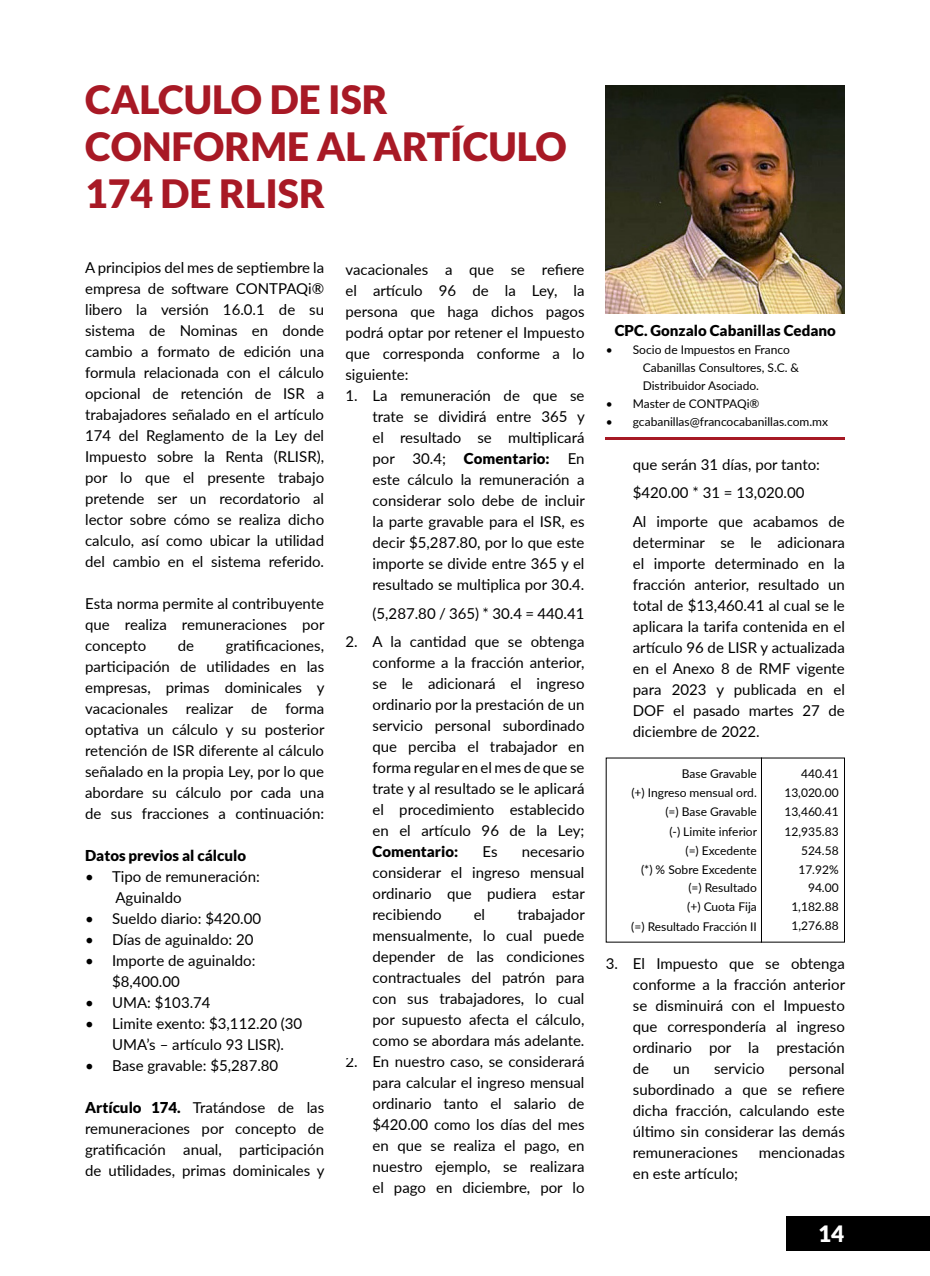
<style>
.page{position:relative;width:930px;height:1276px;background:#fff}
.page>*{position:absolute;margin:0;border:0;box-sizing:border-box;transform-origin:0 0}
.t1{font:900 39px/46.8px "Lato";color:#a81925}
.t2{font:900 22.5px "Lato";color:#fff}
.t3{font:15px/21px "Lato";color:#000;text-align:justify}
.t4{font:900 15px "Lato";color:#000}
.t5{font:12px/19.2px "Lato";color:#000;text-align:right}
.s1{font-weight:900}
</style>
<div class="page">
<img style="left:605px;top:85px;width:239px;height:228px">
<div style="left:786px;top:1216px;width:143px;height:35px;background:#000"></div>
<div style="left:760px;top:758px;width:84px;height:184px;border:1px solid #000"></div>
<hr style="left:605px;top:437px;width:239px;height:2px;background:#a61924">
<h1 class="t1" style="left:85px;top:76px;width:483px">CALCULO DE ISR<br>CONFORME AL ARTÍCULO<br>174 DE RLISR</h1>
<p class="t3" style="left:85px;top:256px;width:240px">A principios del mes de septiembre la empresa de software CONTPAQi® libero la versión 16.0.1 de su sistema de Nominas en donde cambio a formato de edición una formula relacionada con el cálculo opcional de retención de ISR a trabajadores señalado en el artículo 174 del Reglamento de la Ley del Impuesto sobre la Renta (RLISR), por lo que el presente trabajo pretende ser un recordatorio al lector sobre cómo se realiza dicho calculo, así como ubicar la utilidad del cambio en el sistema referido.</p>
<p class="t3" style="left:85px;top:592px;width:241px">Esta norma permite al contribuyente que realiza remuneraciones por concepto</p>
<p class="t3" style="left:178px;top:634px;width:18px">de</p>
<p class="t3" style="left:85px;top:634px;width:241px;text-indent:140px">gratificaciones, participación de utilidades en las empresas, primas dominicales y vacacionales realizar de forma optativa un cálculo y su posterior retención de ISR diferente al cálculo señalado en la propia Ley, por lo que abordare su cálculo por cada una de sus fracciones a continuación:</p>
<p class="t4" style="left:85px;top:846px;width:162px">Datos previos al cálculo</p>
<p class="t3" style="left:115px;top:865px;width:146px;text-indent:-30px">• Tipo de remuneración:<br>Aguinaldo</p>
<p class="t3" style="left:85px;top:907px;width:177px">• Sueldo diario: $420.00</p>
<p class="t3" style="left:85px;top:928px;width:170px">• Días de aguinaldo: 20</p>
<p class="t3" style="left:112px;top:949px;width:145px;text-indent:-27px">• Importe de aguinaldo: $8,400.00</p>
<p class="t3" style="left:85px;top:991px;width:127px">• UMA: $103.74</p>
<p class="t3" style="left:85px;top:1012px;width:219px;text-align:center">• Limite exento: $3,112.20 (30<br>UMA’s – artículo 93 LISR).</p>
<p class="t3" style="left:85px;top:1054px;width:195px">• Base gravable: $5,287.80</p>
<p class="t3" style="left:85px;top:1096px;width:241px"><span class="s1">Artículo 174.</span> Tratándose de las remuneraciones por concepto de gratificación anual, participación de utilidades, primas dominicales y</p>
<p class="t3" style="left:345px;top:259px;width:240px">vacacionales a que se refiere el artículo 96 de la Ley, la persona que haga dichos pagos podrá optar por retener el Impuesto que corresponda conforme a lo siguiente:</p>
<p class="t3" style="left:372px;top:385px;width:214px;text-indent:-27px">1. La remuneración de que se trate se dividirá entre 365 y el resultado se multiplicará por 30.4; <span class="s1">Comentario:</span> En este cálculo la remuneración a considerar solo debe de incluir la parte gravable para el ISR, es decir $5,287.80, por lo que este importe se divide entre 365 y el resultado se multiplica por 30.4.</p>
<p class="t3" style="left:372px;top:602px;width:213px">(5,287.80 / 365) * 30.4 = 440.41</p>
<p class="t3" style="left:372px;top:631px;width:213px;text-indent:-27px">2. A la cantidad que se obtenga conforme a la fracción anterior, se le adicionará el ingreso ordinario por la prestación de un servicio personal subordinado que perciba el trabajador en forma regular en el mes de que se trate y al resultado se le aplicará el procedimiento establecido en el artículo 96 de la Ley;</p>
<p class="t4" style="left:345px;top:843px;width:114px">1. Comentario:</p>
<p class="t3" style="left:482px;top:841px;width:17px">Es</p>
<p class="t3" style="left:372px;top:841px;width:214px;text-indent:149px">necesario considerar el ingreso mensual ordinario que pudiera estar recibiendo</p>
<p class="t3" style="left:372px;top:904px;width:214px;text-indent:145px">trabajador mensualmente, lo cual puede depender de las condiciones contractuales del patrón para con sus trabajadores, lo cual por supuesto afecta el cálculo, como se abordara más adelante.</p>
<p class="t3" style="left:372px;top:1051px;width:213px;text-indent:-27px">2. En nuestro caso, se considerará para calcular el ingreso mensual ordinario tanto el salario de $420.00 como los días del mes en que se realiza el pago, en nuestro ejemplo, se realizara el pago en diciembre, por lo</p>
<p class="t3" style="left:473px;top:904px;width:13px">el</p>
<p class="t4" style="left:614px;top:322px;width:222px">CPC. Gonzalo Cabanillas Cedano</p>
<p class="t5" style="left:642px;top:340px;width:158px;line-height:18px;text-align:left;text-indent:-37px">• Socio de Impuestos en Franco<br>Cabanillas Consultores, S.C. &amp;<br>Distribuidor Asociado.</p>
<p class="t5" style="left:605px;top:394px;width:155px">• Master de CONTPAQi®</p>
<p class="t5" style="left:605px;top:412px;width:224px">• gcabanillas@francocabanillas.com.mx</p>
<p class="t3" style="left:605px;top:453px;width:215px">• que serán 31 días, por tanto:</p>
<p class="t3" style="left:605px;top:481px;width:200px">• $420.00 * 31 = 13,020.00</p>
<p class="t3" style="left:632px;top:510px;width:213px;text-indent:-27px">• Al importe que acabamos de determinar se le adicionara el importe determinado en la fracción anterior, resultado un total de $13,460.41 al cual se le aplicara la tarifa contenida en el artículo 96 de LISR y actualizada en el Anexo 8 de RMF vigente para 2023 y publicada en el DOF el pasado martes 27 de diciembre de 2022.</p>
<p class="t5" style="left:681px;top:763px;width:76px">Base Gravable</p>
<p class="t5" style="left:800px;top:763px;width:39px">440.41</p>
<p class="t5" style="left:631px;top:783px;width:127px">(+) Ingreso mensual ord. (=) Base Gravable</p>
<p class="t5" style="left:784px;top:782px;width:56px">13,020.00</p>
<p class="t5" style="left:784px;top:801px;width:56px">13,460.41</p>
<p class="t5" style="left:800px;top:840px;width:39px">524.58</p>
<p class="t5" style="left:669px;top:821px;width:89px">(-) Limite inferior</p>
<p class="t5" style="left:784px;top:821px;width:56px">12,935.83</p>
<p class="t5" style="left:640px;top:840px;width:117px">(=) Excedente<br>(*) % Sobre Excedente</p>
<p class="t5" style="left:798px;top:859px;width:42px">17.92%</p>
<p class="t5" style="left:791px;top:897px;width:49px">1,182.88</p>
<p class="t5" style="left:688px;top:878px;width:70px">(=) Resultado</p>
<p class="t5" style="left:807px;top:878px;width:32px">94.00</p>
<p class="t5" style="left:631px;top:897px;width:127px">(+) Cuota Fija<br>(=) Resultado Fracción II</p>
<p class="t5" style="left:791px;top:916px;width:49px">1,276.88</p>
<p class="t3" style="left:632px;top:952px;width:214px;text-indent:-27px">1 El Impuesto que se obtenga conforme a la fracción anterior se disminuirá con el Impuesto que correspondería al ingreso ordinario por la prestación de</p>
<p class="t3" style="left:605px;top:952px;width:14px">3.</p>
<p class="t3" style="left:632px;top:1057px;width:213px;text-indent:156px">personal subordinado a que se refiere dicha fracción, calculando este último sin considerar las demás remuneraciones</p>
<p class="t3" style="left:673px;top:1057px;width:18px">un</p>
<p class="t3" style="left:713px;top:1057px;width:52px">servicio</p>
<p class="t3" style="left:758px;top:1141px;width:88px">mencionadas</p>
<p class="t3" style="left:632px;top:1162px;width:107px">en este artículo;</p>
<h2 class="t2" style="left:817px;top:1220px;width:28px">14</h2>
</div>
